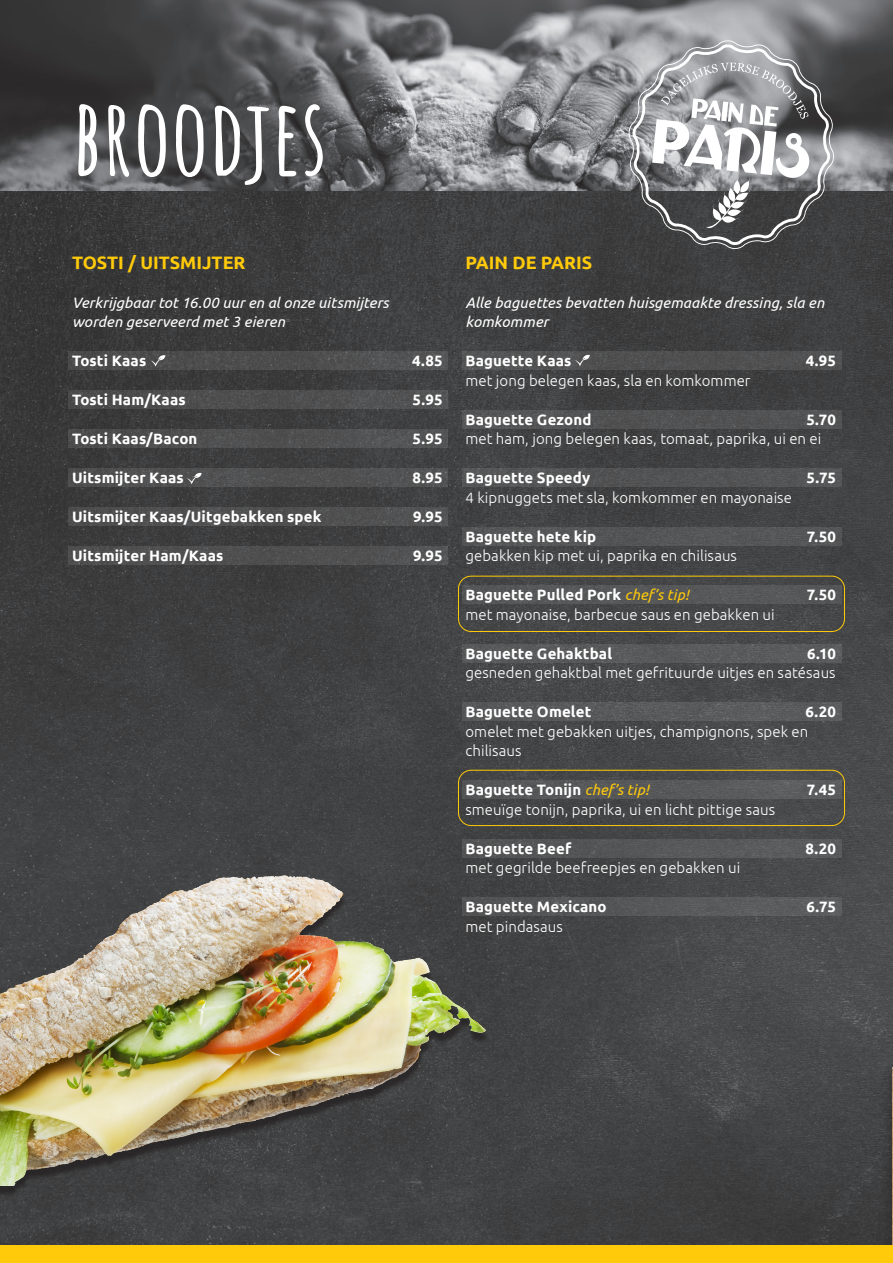
<style>
.page{position:relative;width:893px;height:1263px;background:#fff}
.page>*{position:absolute;margin:0;border:0;box-sizing:border-box;transform-origin:0 0}
.GROTE_KOP{font:700 105px "Amatic SC";color:#fff}
.body{font:700 18px "Ubuntu";color:#feca0a}
.Tussenkop{font:700 15px "Ubuntu";letter-spacing:.01em;color:#fff}
.body-2{font:300 15px "Ubuntu";letter-spacing:.005em;color:#fff}
.body-3{font:italic 15px/19.5px "Ubuntu";letter-spacing:.005em;color:#fff}
.Tussenkop-2{font:300 15px/19.5px "Ubuntu";letter-spacing:.005em;color:#fff}
.s1{font-weight:400;font-style:italic;color:#feca0a}
.s2{font-weight:700}
</style>
<div class="page">
<img style="left:0;top:190px;width:893px;height:1056px">
<div style="left:0;top:879px;width:490px;height:318px;background:#414243"></div>
<img style="left:0;top:849px;width:514px;height:336px">
<div style="left:68px;top:391px;width:380px;height:18px;background:#4f4f50"></div>
<div style="left:68px;top:352px;width:380px;height:18px;background:#4e4e4f"></div>
<div style="left:68px;top:430px;width:380px;height:18px;background:#505050"></div>
<div style="left:68px;top:469px;width:380px;height:18px;background:#505051"></div>
<div style="left:68px;top:508px;width:380px;height:18px;background:#505050"></div>
<div style="left:68px;top:547px;width:380px;height:18px;background:#505050"></div>
<img style="left:0;top:0;width:893px;height:190px">
<div style="left:878px;top:1048px;width:15px;height:215px;background:#231f20;opacity:.75"></div>
<img style="left:892px;top:1049px;width:1px;height:197px">
<div style="left:0;top:1246px;width:893px;height:17px;background:#feca0a"></div>
<svg style="left:627px;top:40px;width:208px;height:209px;background:#8b8c8e"></svg>
<div style="left:462px;top:527px;width:379px;height:18px;background:#555657"></div>
<div style="left:462px;top:586px;width:379px;height:18px;background:#565758"></div>
<div style="left:462px;top:644px;width:379px;height:18px;background:#595a5b"></div>
<div style="left:462px;top:703px;width:379px;height:18px;background:#59595a"></div>
<div style="left:462px;top:781px;width:379px;height:18px;background:#585959"></div>
<div style="left:462px;top:839px;width:379px;height:18px;background:#575859"></div>
<div style="left:462px;top:469px;width:379px;height:18px;background:#545455"></div>
<div style="left:462px;top:410px;width:379px;height:18px;background:#525354"></div>
<div style="left:462px;top:352px;width:379px;height:18px;background:#505152"></div>
<svg style="left:575px;top:355px;width:15px;height:11px"></svg>
<svg style="left:151px;top:355px;width:14px;height:11px"></svg>
<svg style="left:187px;top:473px;width:15px;height:11px"></svg>
<div style="left:458px;top:770px;width:387px;height:56px;border:1px solid #feca0a;border-radius:13px"></div>
<div style="left:458px;top:576px;width:387px;height:56px;border:1px solid #feca0a;border-radius:13px"></div>
<div style="left:462px;top:898px;width:379px;height:18px;background:#585959"></div>
<p class="GROTE_KOP" style="left:72px;top:55px;width:257px">BROODJES</p>
<p class="body" style="left:72px;top:251px;width:175px">TOSTI / UITSMIJTER</p>
<p class="body-3" style="left:72px;top:292px;width:318px">Verkrijgbaar tot 16.00 uur en al onze uitsmijters</p>
<p class="body-3" style="left:72px;top:311px;width:214px">worden geserveerd met 3 eieren</p>
<p class="Tussenkop" style="left:72px;top:352px;width:76px">Tosti Kaas</p>
<p class="Tussenkop" style="left:412px;top:352px;width:32px">4.85</p>
<p class="Tussenkop" style="left:72px;top:391px;width:115px">Tosti Ham/Kaas</p>
<p class="Tussenkop" style="left:413px;top:391px;width:32px">5.95</p>
<p class="Tussenkop" style="left:72px;top:430px;width:127px">Tosti Kaas/Bacon</p>
<p class="Tussenkop" style="left:413px;top:430px;width:32px">5.95</p>
<p class="Tussenkop" style="left:72px;top:469px;width:113px">Uitsmijter Kaas</p>
<p class="Tussenkop" style="left:412px;top:469px;width:32px">8.95</p>
<p class="Tussenkop" style="left:72px;top:508px;width:251px">Uitsmijter Kaas/Uitgebakken spek</p>
<p class="Tussenkop" style="left:413px;top:508px;width:31px">9.95</p>
<p class="Tussenkop" style="left:72px;top:547px;width:153px">Uitsmijter Ham/Kaas</p>
<p class="Tussenkop" style="left:413px;top:547px;width:31px">9.95</p>
<p class="body" style="left:465px;top:251px;width:128px">PAIN DE PARIS</p>
<p class="body-3" style="left:465px;top:292px;width:360px">Alle baguettes bevatten huisgemaakte dressing, sla en komkommer</p>
<p class="Tussenkop" style="left:465px;top:352px;width:108px">Baguette Kaas</p>
<p class="Tussenkop" style="left:806px;top:352px;width:32px">4.95</p>
<p class="body-2" style="left:465px;top:371px;width:287px">met jong belegen kaas, sla en komkommer</p>
<p class="Tussenkop" style="left:465px;top:410px;width:127px">Baguette Gezond</p>
<p class="Tussenkop" style="left:806px;top:410px;width:31px">5.70</p>
<p class="body-2" style="left:465px;top:430px;width:357px">met ham, jong belegen kaas, tomaat, paprika, ui en ei</p>
<p class="Tussenkop" style="left:465px;top:469px;width:126px">Baguette Speedy</p>
<p class="Tussenkop" style="left:807px;top:469px;width:31px">5.75</p>
<p class="body-2" style="left:465px;top:488px;width:328px">4 kipnuggets met sla, komkommer en mayonaise</p>
<p class="Tussenkop" style="left:465px;top:527px;width:132px">Baguette hete kip</p>
<p class="Tussenkop" style="left:807px;top:527px;width:31px">7.50</p>
<p class="body-2" style="left:465px;top:547px;width:273px">gebakken kip met ui, paprika en chilisaus</p>
<p class="Tussenkop" style="left:465px;top:586px;width:225px">Baguette Pulled Pork <span class="s1">chef’s tip!</span></p>
<p class="Tussenkop" style="left:807px;top:586px;width:31px">7.50</p>
<p class="body-2" style="left:465px;top:605px;width:311px">met mayonaise, barbecue saus en gebakken ui</p>
<p class="Tussenkop" style="left:465px;top:644px;width:148px">Baguette Gehaktbal</p>
<p class="Tussenkop" style="left:807px;top:644px;width:30px">6.10</p>
<p class="body-2" style="left:465px;top:664px;width:372px">gesneden gehaktbal met gefrituurde uitjes en satésaus</p>
<p class="Tussenkop" style="left:465px;top:703px;width:127px">Baguette Omelet</p>
<p class="Tussenkop-2" style="left:465px;top:702px;width:372px;text-indent:340px"><span class="s2">6.20 </span>omelet met gebakken uitjes, champignons, spek en chilisaus</p>
<p class="Tussenkop" style="left:465px;top:781px;width:185px">Baguette Tonijn <span class="s1">chef’s tip!</span></p>
<p class="Tussenkop" style="left:807px;top:781px;width:31px">7.45</p>
<p class="body-2" style="left:465px;top:800px;width:311px">smeuïge tonijn, paprika, ui en licht pittige saus</p>
<p class="Tussenkop" style="left:465px;top:839px;width:107px">Baguette Beef</p>
<p class="Tussenkop" style="left:805px;top:839px;width:32px">8.20</p>
<p class="Tussenkop-2" style="left:465px;top:858px;width:276px">met gegrilde beefreepjes en gebakken ui</p>
<p class="Tussenkop" style="left:465px;top:898px;width:143px">Baguette Mexicano</p>
<p class="Tussenkop" style="left:806px;top:898px;width:31px">6.75</p>
<p class="Tussenkop-2" style="left:465px;top:916px;width:99px">met pindasaus</p>
</div>
